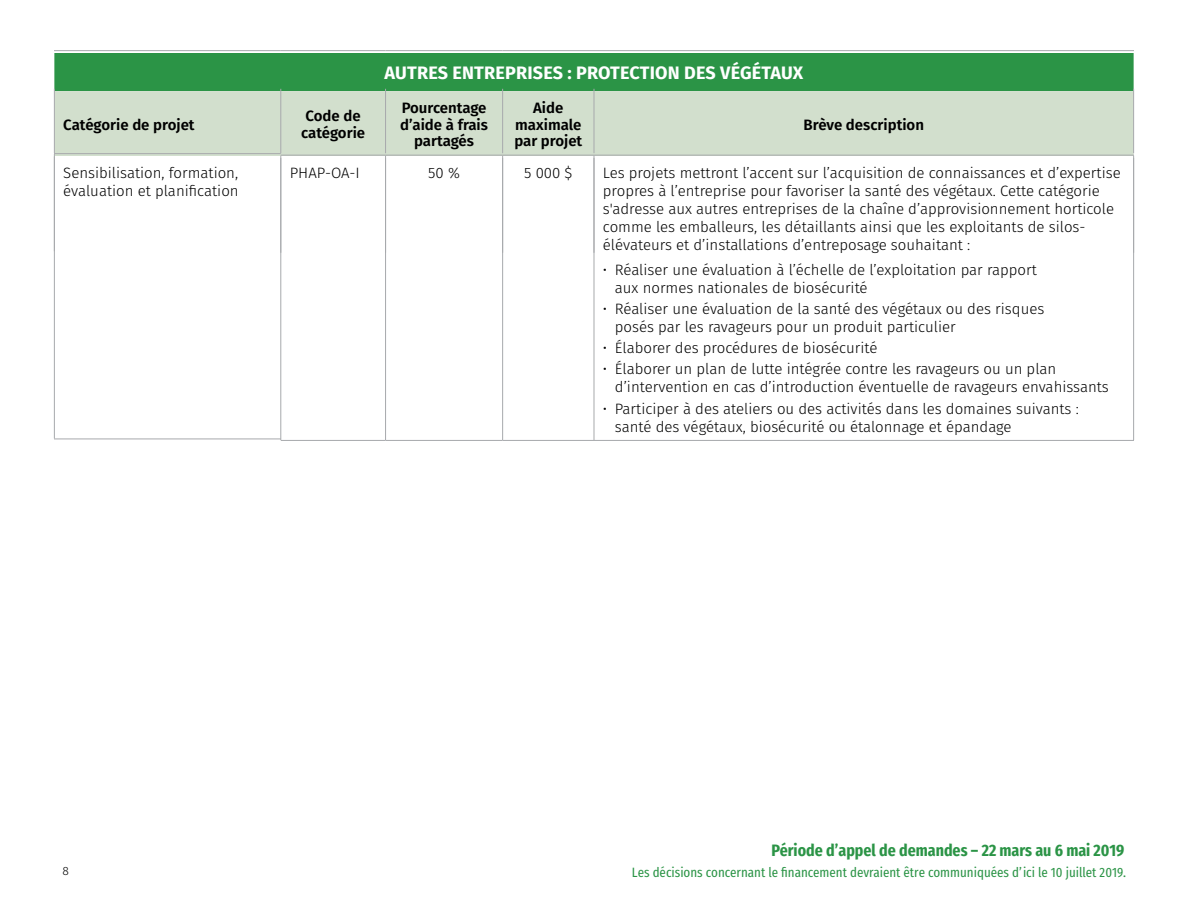
<style>
.page{position:relative;width:1188px;height:918px;background:#fff}
.page>*{position:absolute;margin:0;border:0;box-sizing:border-box;transform-origin:0 0}
.Table_White_Head_on{font:700 18px "Fira Sans";letter-spacing:.01em;color:#fff}
.t1{font:700 16.5px "Fira Sans Condensed";color:#2b9446}
.Body{font:300 15px/18px "Fira Sans";color:#000}
.table_subhead_-_colu{font:600 15px/16.5px "Fira Sans";color:#000;text-align:center}
.t2{font:13.5px "Fira Sans Condensed";color:#2b9446}
.t3{font:300 12px "Fira Sans";color:#000}
</style>
<div class="page">
<div style="left:54px;top:53px;width:1080px;height:38px;background:#2b9446"></div>
<svg style="left:55px;top:91px;width:1079px;height:177px"></svg>
<hr style="left:54px;top:50px;width:227px;height:1px;background:#a7a9ac">
<hr style="left:281px;top:50px;width:105px;height:1px;background:#a7a9ac">
<hr style="left:386px;top:50px;width:117px;height:1px;background:#a7a9ac">
<hr style="left:503px;top:50px;width:91px;height:1px;background:#a7a9ac">
<hr style="left:594px;top:50px;width:540px;height:1px;background:#a7a9ac">
<hr style="left:54px;top:89px;width:1px;height:64px;background:#a7a9ac">
<hr style="left:280px;top:89px;width:1px;height:64px;background:#a7a9ac">
<hr style="left:385px;top:89px;width:1px;height:64px;background:#a7a9ac">
<hr style="left:502px;top:89px;width:1px;height:64px;background:#a7a9ac">
<hr style="left:594px;top:89px;width:1px;height:64px;background:#a7a9ac">
<hr style="left:1133px;top:89px;width:1px;height:64px;background:#a7a9ac">
<hr style="left:54px;top:153px;width:227px;height:1px;background:#a7a9ac">
<hr style="left:54px;top:154px;width:1px;height:285px;background:#a7a9ac">
<hr style="left:281px;top:155px;width:105px;height:1px;background:#a7a9ac">
<hr style="left:280px;top:156px;width:1px;height:284px;background:#a7a9ac">
<hr style="left:386px;top:155px;width:117px;height:1px;background:#a7a9ac">
<hr style="left:385px;top:156px;width:1px;height:284px;background:#a7a9ac">
<hr style="left:503px;top:155px;width:91px;height:1px;background:#a7a9ac">
<hr style="left:502px;top:156px;width:1px;height:284px;background:#a7a9ac">
<hr style="left:594px;top:155px;width:540px;height:1px;background:#a7a9ac">
<hr style="left:594px;top:156px;width:1px;height:284px;background:#a7a9ac">
<hr style="left:1133px;top:156px;width:1px;height:284px;background:#a7a9ac">
<hr style="left:54px;top:439px;width:227px;height:1px;background:#a7a9ac">
<hr style="left:281px;top:440px;width:105px;height:1px;background:#a7a9ac">
<hr style="left:386px;top:440px;width:117px;height:1px;background:#a7a9ac">
<hr style="left:503px;top:440px;width:91px;height:1px;background:#a7a9ac">
<hr style="left:594px;top:440px;width:540px;height:1px;background:#a7a9ac">
<p class="Table_White_Head_on" style="left:385px;top:57px;width:420px">AUTRES ENTREPRISES : PROTECTION DES VÉGÉTAUX</p>
<p class="table_subhead_-_colu" style="left:63px;top:115px;width:133px">Catégorie de projet</p>
<p class="table_subhead_-_colu" style="left:301px;top:107px;width:66px;text-align:left">Code de catégorie</p>
<p class="table_subhead_-_colu" style="left:400px;top:99px;width:89px">Pourcentage d’aide à frais partagés</p>
<p class="table_subhead_-_colu" style="left:514px;top:99px;width:69px">Aide maximale par projet</p>
<p class="table_subhead_-_colu" style="left:804px;top:115px;width:122px">Brève description</p>
<p class="Body" style="left:63px;top:164px;width:177px">Sensibilisation, formation, évaluation et planification</p>
<p class="Body" style="left:290px;top:164px;width:72px">PHAP-OA-I</p>
<p class="Body" style="left:428px;top:164px;width:33px">50 %</p>
<p class="Body" style="left:524px;top:164px;width:50px">5 000 $</p>
<p class="Body" style="left:603px;top:164px;width:519px">Les projets mettront l’accent sur l’acquisition de connaissances et d’expertise propres à l’entreprise pour favoriser la santé des végétaux. Cette catégorie s'adresse aux autres entreprises de la chaîne d’approvisionnement horticole comme les emballeurs, les détaillants ainsi que les exploitants de silos&shy;élévateurs et d’installations d’entreposage souhaitant :</p>
<p class="Body" style="left:615px;top:260px;width:423px;text-indent:-12px">• Réaliser une évaluation à l’échelle de l’exploitation par rapport aux normes nationales de biosécurité</p>
<p class="Body" style="left:615px;top:299px;width:431px;text-indent:-12px">• Réaliser une évaluation de la santé des végétaux ou des risques posés par les ravageurs pour un produit particulier</p>
<p class="Body" style="left:603px;top:339px;width:276px">• Élaborer des procédures de biosécurité</p>
<p class="Body" style="left:615px;top:360px;width:496px;text-indent:-12px">• Élaborer un plan de lutte intégrée contre les ravageurs ou un plan d’intervention en cas d’introduction éventuelle de ravageurs envahissants</p>
<p class="Body" style="left:615px;top:399px;width:465px;text-indent:-12px">• Participer à des ateliers ou des activités dans les domaines suivants : santé des végétaux, biosécurité ou étalonnage et épandage</p>
<p class="t1" style="left:771px;top:835px;width:355px">Période d’appel de demandes – 22 mars au 6 mai 2019</p>
<p class="t3" style="left:63px;top:863px;width:8px">8</p>
<p class="t2" style="left:632px;top:860px;width:496px">Les décisions concernant le financement devraient être communiquées d’ici le 10 juillet 2019.</p>
</div>
